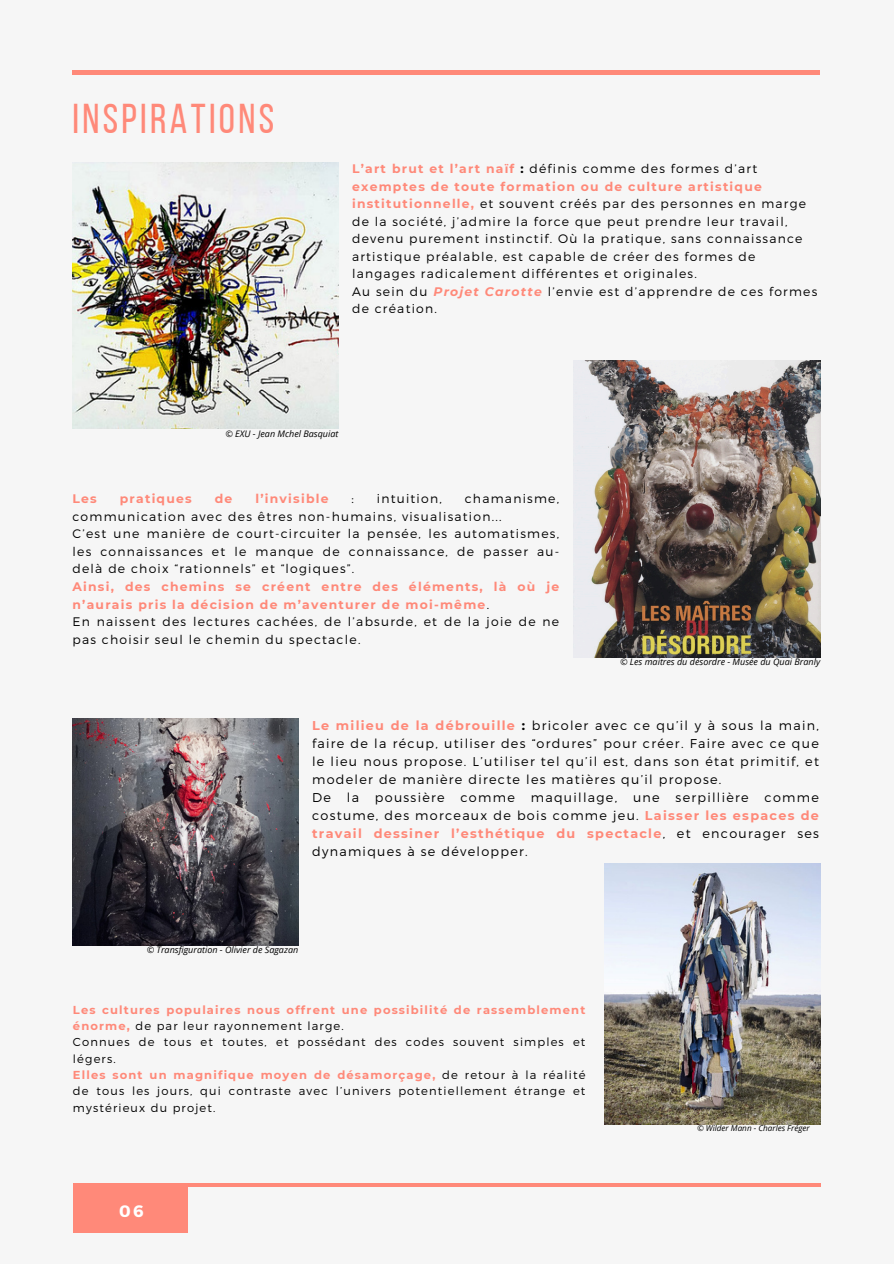
<style>
.page{position:relative;width:894px;height:1264px;background:#fff}
.page>*{position:absolute;margin:0;border:0;box-sizing:border-box;transform-origin:0 0}
.t1{font:41.55px "Bebas Neue";letter-spacing:.08em;color:#ff8979}
.t2{font:700 16.5px "Montserrat";color:#fff}
.t3{font:300 12.75px/18px "Montserrat";letter-spacing:.1em;color:#000}
.t4{font:300 12.3px/17.5px "Montserrat";letter-spacing:.1em;color:#000}
.t5{font:700 12.3px "Montserrat";letter-spacing:.1em;color:#ff8979}
.t6{font:300 11.55px/16.4px "Montserrat";letter-spacing:.1em;color:#000}
.t7{font:italic 9px "Open Sans";color:#000}
.t8{font:italic 8.1px "Open Sans";color:#000}
.s1{font-weight:700;color:#ff8979}
.s2{font-weight:700}
.s3{font-weight:700;font-style:italic;color:#ff8979}
</style>
<div class="page">
<div style="left:0;top:0;width:893px;height:1263px;background:#f6f6f6"></div>
<hr style="left:72px;top:71px;width:747px;height:3px;background:#ff8979">
<img style="left:72px;top:163px;width:266px;height:265px">
<div style="left:73px;top:1186px;width:115px;height:46px;background:#ff8979"></div>
<hr style="left:73px;top:1183px;width:747px;height:3px;background:#ff8979">
<img style="left:604px;top:863px;width:216px;height:261px">
<img style="left:72px;top:718px;width:227px;height:227px">
<img style="left:573px;top:360px;width:247px;height:297px">
<p class="t1" style="left:72px;top:102px;width:203px">INSPIRATIONS</p>
<p class="t4" style="left:352px;top:159px;width:466px"><span class="s1">L’art brut et l’art naïf</span> <span class="s2">:</span> définis comme des formes d’art <span class="s1">exemptes de toute formation ou de culture artistique institutionnelle,</span> et souvent créés par des personnes en marge de la société, j’admire la force que peut prendre leur travail, devenu purement instinctif. Où la pratique, sans connaissance artistique préalable, est capable de créer des formes de langages radicalement différentes et originales.<br>Au sein du <span class="s3">Projet Carotte</span> l’envie est d’apprendre de ces formes de création.</p>
<h2 class="t7" style="left:225px;top:427px;width:114px">© EXU - Jean Mchel Basquiat</h2>
<h1 class="t5" style="left:72px;top:491px;width:26px">Les</h1>
<h1 class="t5" style="left:120px;top:491px;width:73px">pratiques</h1>
<h1 class="t5" style="left:215px;top:491px;width:19px">de</h1>
<h1 class="t5" style="left:255px;top:491px;width:75px">l’invisible</h1>
<h1 class="t4" style="left:351px;top:489px;width:4px">:</h1>
<h1 class="t4" style="left:377px;top:489px;width:67px">intuition,</h1>
<h1 class="t4" style="left:72px;top:489px;width:488px;text-indent:392px">chamanisme, communication avec des êtres non-humains, visualisation...<br>C’est une manière de court-circuiter la pensée, les automatismes, les connaissances et le manque de connaissance, de passer au&shy;delà de choix “rationnels” et “logiques”.<br><span class="s1">Ainsi, des chemins se créent entre des éléments, là où je n’aurais pris la décision de m’aventurer de moi-même</span>.<br>En naissent des lectures cachées, de l’absurde, et de la joie de ne pas choisir seul le chemin du spectacle.</h1>
<h2 class="t7" style="left:620px;top:655px;width:201px">© Les maitres du désordre - Musée du Quai Branly</h2>
<p class="t3" style="left:312px;top:715px;width:508px"><span class="s1">Le milieu de la débrouille</span> <span class="s2">:</span> bricoler avec ce qu’il y à sous la main, faire de la récup, utiliser des “ordures” pour créer. Faire avec ce que le lieu nous propose. L’utiliser tel qu’il est, dans son état primitif, et modeler de manière directe les matières qu’il propose.<br>De la poussière comme maquillage, une serpillière comme costume, des morceaux de bois comme jeu. <span class="s1">Laisser les espaces de travail dessiner l’esthétique du spectacle</span>, et encourager ses dynamiques à se développer.</p>
<h2 class="t7" style="left:147px;top:943px;width:153px">© Transfiguration - Olivier de Sagazan</h2>
<h2 class="t6" style="left:73px;top:1000px;width:514px"><span class="s1">Les cultures populaires nous offrent une possibilité de rassemblement énorme,</span> de par leur rayonnement large.<br>Connues de tous et toutes, et possédant des codes souvent simples et légers.<br><span class="s1">Elles sont un magnifique moyen de désamorçage,</span> de retour à la réalité de tous les jours, qui contraste avec l’univers potentiellement étrange et mystérieux du projet.</h2>
<p class="t2" style="left:119px;top:1200px;width:26px">06</p>
<p class="t8" style="left:696px;top:1122px;width:114px">© Wilder Mann - Charles Fréger</p>
</div>
